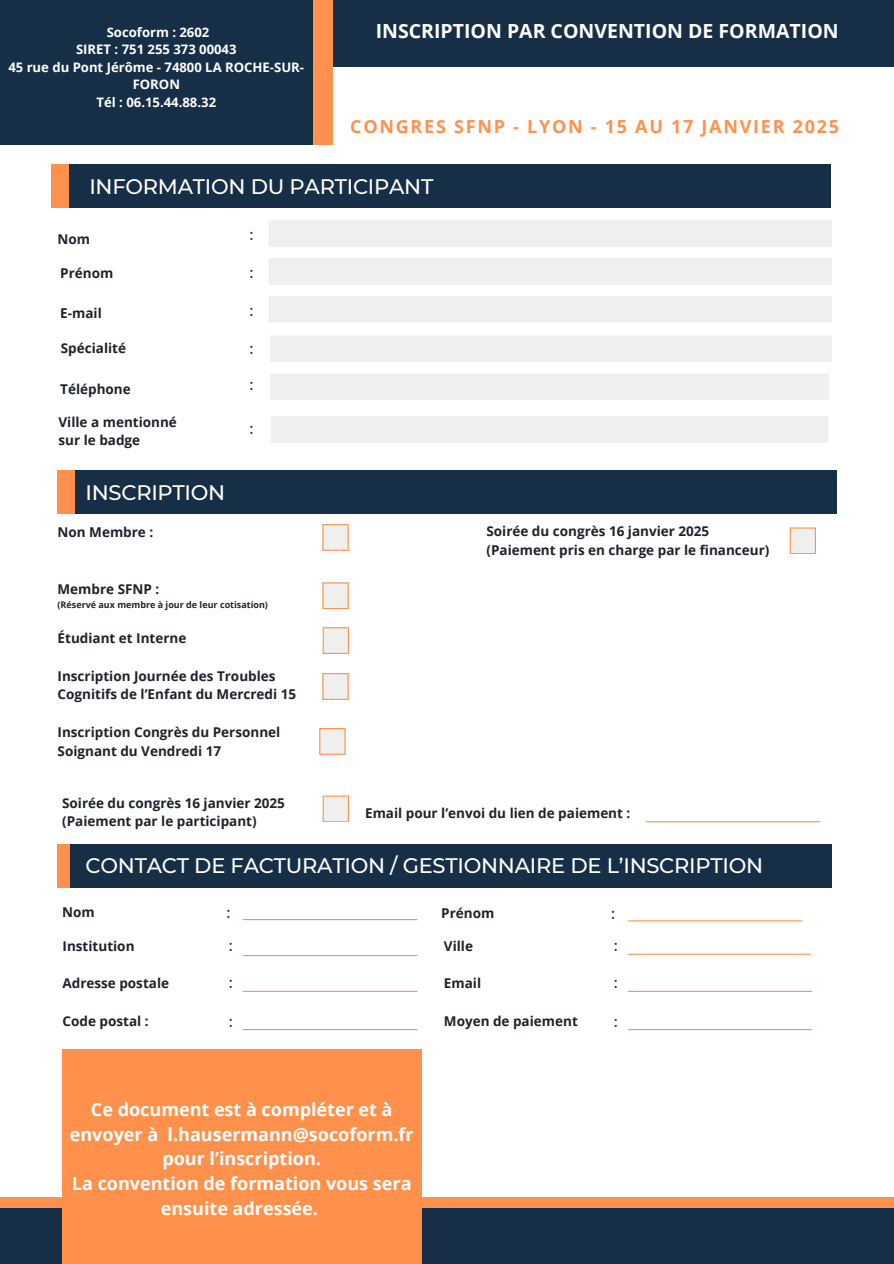
<style>
.page{position:relative;width:894px;height:1264px;background:#fff}
.page>*{position:absolute;margin:0;border:0;box-sizing:border-box;transform-origin:0 0}
.t1{font:500 21px "Montserrat";letter-spacing:-.01em;color:#fff}
.t2{font:700 19.5px "Open Sans";color:#fff}
.t3{font:700 18px/24.9px "Open Sans";color:#fff;text-align:center}
.t4{font:700 18px "Open Sans";letter-spacing:.095em;color:#ff914d}
.t5{font:500 15px "Montserrat";color:#1e232b}
.t6{font:700 13.5px/18.8px "Open Sans";color:#1e232b}
.t7{font:700 13.05px/17.5px "Open Sans";color:#fff;text-align:center}
.t8{font:700 9px "Open Sans";color:#1e232b}
</style>
<div class="page">
<div style="left:332px;top:0;width:561px;height:67px;background:#162f46"></div>
<div style="left:52px;top:164px;width:23px;height:43px;background:#ff914d"></div>
<div style="left:69px;top:164px;width:761px;height:43px;background:#162f46"></div>
<div style="left:58px;top:470px;width:17px;height:43px;background:#ff914d"></div>
<div style="left:58px;top:844px;width:17px;height:43px;background:#ff914d"></div>
<div style="left:75px;top:470px;width:761px;height:44px;background:#162f46"></div>
<div style="left:70px;top:844px;width:761px;height:44px;background:#162f46"></div>
<div style="left:0;top:0;width:322px;height:145px;background:#162f46"></div>
<div style="left:313px;top:0;width:19px;height:145px;background:#ff914d"></div>
<div style="left:0;top:1207px;width:893px;height:56px;background:#162f46"></div>
<div style="left:0;top:1196px;width:893px;height:11px;background:#ff914d"></div>
<div style="left:62px;top:1049px;width:359px;height:214px;background:#ff914d"></div>
<hr style="left:646px;top:821px;width:173px;height:1px;background:#ff914d">
<hr style="left:628px;top:953px;width:182px;height:1px;background:#ff914d">
<hr style="left:243px;top:990px;width:174px;height:1px;background:#ff914d">
<hr style="left:628px;top:990px;width:183px;height:1px;background:#ff914d">
<hr style="left:243px;top:1029px;width:174px;height:1px;background:#ff914d">
<hr style="left:628px;top:1029px;width:183px;height:1px;background:#ff914d">
<div style="left:269px;top:258px;width:562px;height:27px;background:#efefed"></div>
<div style="left:269px;top:296px;width:562px;height:26px;background:#efefed"></div>
<svg style="left:322px;top:627px;width:27px;height:27px"></svg>
<svg style="left:322px;top:524px;width:26px;height:27px"></svg>
<svg style="left:322px;top:582px;width:26px;height:27px"></svg>
<div style="left:270px;top:336px;width:561px;height:26px;background:#efefed"></div>
<div style="left:270px;top:374px;width:558px;height:26px;background:#efefed"></div>
<div style="left:271px;top:416px;width:557px;height:26px;background:#efefed"></div>
<svg style="left:322px;top:673px;width:26px;height:27px"></svg>
<svg style="left:322px;top:795px;width:27px;height:27px"></svg>
<hr style="left:243px;top:955px;width:174px;height:1px;background:#ff914d">
<hr style="left:243px;top:919px;width:174px;height:1px;background:#ff914d">
<hr style="left:628px;top:920px;width:174px;height:1px;background:#ff914d">
<div style="left:269px;top:220px;width:562px;height:27px;background:#efefed"></div>
<svg style="left:319px;top:728px;width:26px;height:26px"></svg>
<svg style="left:789px;top:527px;width:26px;height:27px"></svg>
<h4 class="t7" style="left:8px;top:23px;width:297px">Socoform : 2602<br>SIRET : 751 255 373 00043<br>45 rue du Pont Jérôme - 74800 LA ROCHE-SUR-<br>FORON<br>Tél : 06.15.44.88.32</h4>
<h4 class="t2" style="left:375px;top:17px;width:464px">INSCRIPTION PAR CONVENTION DE FORMATION</h4>
<h4 class="t4" style="left:350px;top:114px;width:490px">CONGRES SFNP - LYON - 15 AU 17 JANVIER 2025</h4>
<h1 class="t1" style="left:89px;top:173px;width:345px">INFORMATION DU PARTICIPANT</h1>
<h3 class="t6" style="left:58px;top:229px;width:34px">Nom</h3>
<p class="t5" style="left:250px;top:225px;width:5px">:</p>
<p class="t6" style="left:60px;top:263px;width:55px">Prénom</p>
<h4 class="t5" style="left:250px;top:263px;width:5px">:</h4>
<h4 class="t6" style="left:60px;top:303px;width:43px">E-mail</h4>
<h4 class="t5" style="left:250px;top:301px;width:5px">:</h4>
<h1 class="t5" style="left:250px;top:339px;width:5px">:</h1>
<p class="t5" style="left:250px;top:375px;width:5px">:</p>
<h4 class="t6" style="left:61px;top:338px;width:67px">Spécialité</h4>
<h4 class="t6" style="left:60px;top:379px;width:72px">Téléphone</h4>
<p class="t6" style="left:58px;top:413px;width:120px;line-height:18px">Ville a mentionné sur le badge</p>
<h2 class="t1" style="left:85px;top:480px;width:141px">INSCRIPTION</h2>
<h4 class="t6" style="left:58px;top:522px;width:97px">Non Membre :</h4>
<h4 class="t5" style="left:250px;top:419px;width:5px">:</h4>
<p class="t6" style="left:486px;top:521px;width:284px">Soirée du congrès 16 janvier 2025 (Paiement pris en charge par le financeur)</p>
<h4 class="t6" style="left:58px;top:579px;width:103px">Membre SFNP :</h4>
<p class="t8" style="left:58px;top:598px;width:212px">(Réservé aux membre à jour de leur cotisation)</p>
<h4 class="t6" style="left:58px;top:628px;width:130px">Étudiant et Interne</h4>
<p class="t6" style="left:58px;top:666px;width:240px">Inscription Journée des Troubles<br>Cognitifs de l’Enfant du Mercredi 15</p>
<p class="t6" style="left:58px;top:722px;width:224px">Inscription Congrès du Personnel<br>Soignant du Vendredi 17</p>
<h4 class="t6" style="left:62px;top:793px;width:224px">Soirée du congrès 16 janvier 2025 (Paiement par le participant)</h4>
<h4 class="t6" style="left:365px;top:803px;width:267px">Email pour l’envoi du lien de paiement :</h4>
<h1 class="t1" style="left:85px;top:853px;width:679px">CONTACT DE FACTURATION / GESTIONNAIRE DE L’INSCRIPTION</h1>
<p class="t6" style="left:62px;top:902px;width:34px">Nom</p>
<h4 class="t5" style="left:227px;top:903px;width:5px">:</h4>
<p class="t6" style="left:441px;top:903px;width:55px">Prénom</p>
<p class="t5" style="left:611px;top:904px;width:5px">:</p>
<p class="t6" style="left:62px;top:936px;width:73px">Institution</p>
<h4 class="t6" style="left:444px;top:936px;width:31px">Ville</h4>
<p class="t6" style="left:62px;top:973px;width:108px">Adresse postale</p>
<h4 class="t6" style="left:444px;top:973px;width:39px">Email</h4>
<h4 class="t6" style="left:62px;top:1011px;width:88px">Code postal :</h4>
<p class="t6" style="left:444px;top:1011px;width:135px">Moyen de paiement</p>
<p class="t5" style="left:229px;top:936px;width:5px">:</p>
<h1 class="t5" style="left:614px;top:936px;width:5px">:</h1>
<h4 class="t5" style="left:229px;top:973px;width:5px">:</h4>
<p class="t5" style="left:614px;top:973px;width:5px">:</p>
<p class="t5" style="left:229px;top:1012px;width:5px">:</p>
<h4 class="t5" style="left:614px;top:1012px;width:5px">:</h4>
<h4 class="t3" style="left:70px;top:1096px;width:345px">Ce document est à compléter et à envoyer à l.hausermann@socoform.fr pour l’inscription.<br>La convention de formation vous sera ensuite adressée.</h4>
</div>
